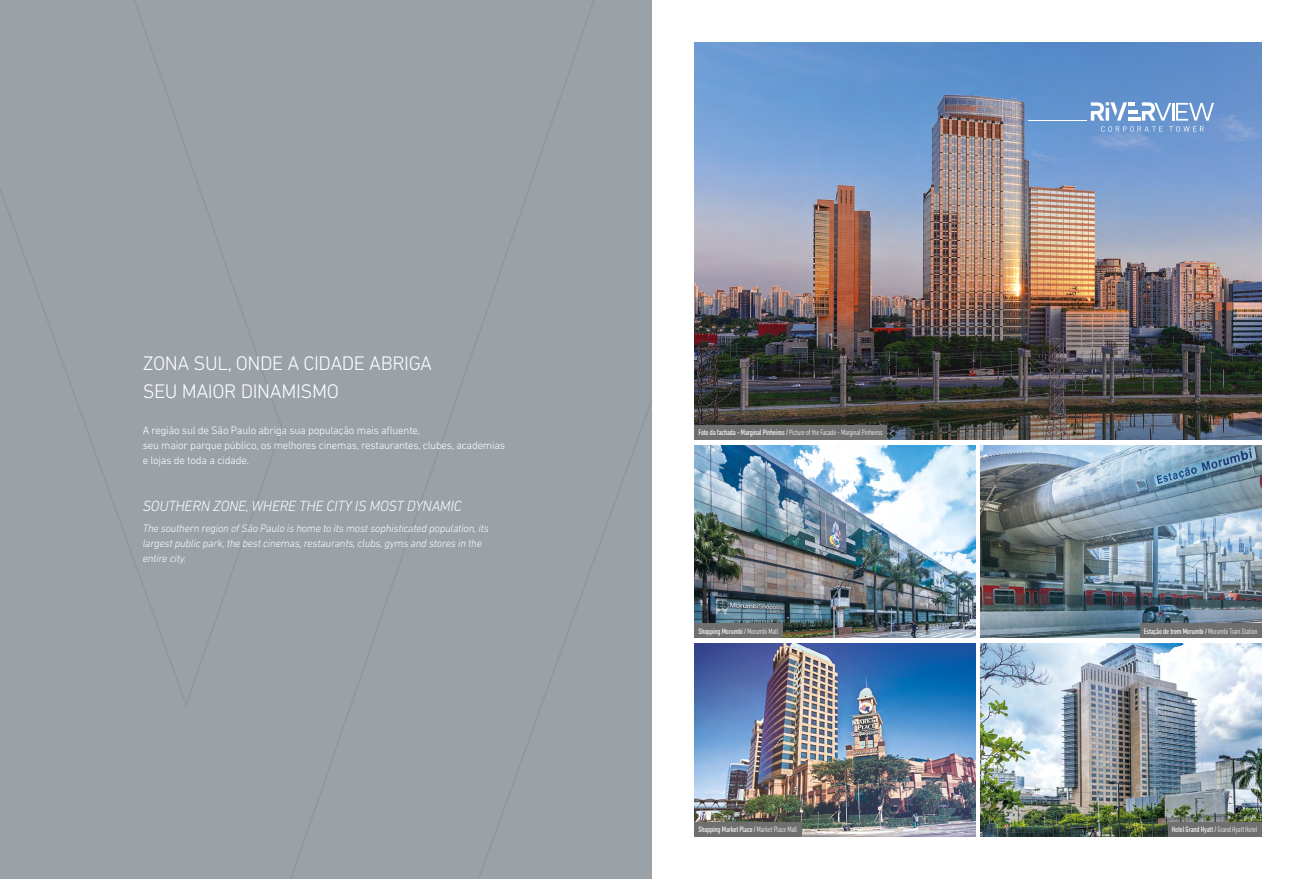
<style>
.page{position:relative;width:1304px;height:879px;background:#fff}
.page>*{position:absolute;margin:0;border:0;box-sizing:border-box;transform-origin:0 0}
.t1{font:300 20px/28px "DIN Next LT Pro";letter-spacing:-.02em;color:#fff}
.t2{font:italic 300 15px "DIN Next LT Pro";letter-spacing:-.02em;color:#fff}
.t3{font:italic 300 11px/15px "DIN Next LT Pro";letter-spacing:-.02em;color:#fff}
.t4{font:300 11px/15px "DIN Next LT Pro";letter-spacing:-.02em;color:#fff}
.t5{font:condensed 8px "DIN Next LT Pro";letter-spacing:-.02em;color:#fff}
.t6{font:300 condensed 8px "DIN Next LT Pro";letter-spacing:-.02em;color:#fff}
.s1{font-weight:400}
.s2{font-weight:300}
</style>
<div class="page">
<div style="left:0;top:0;width:652px;height:879px;background:#9ba2a7"></div>
<img style="left:981px;top:445px;width:280px;height:193px">
<img style="left:694px;top:445px;width:281px;height:193px">
<img style="left:981px;top:644px;width:280px;height:192px">
<img style="left:694px;top:644px;width:281px;height:192px">
<img style="left:694px;top:43px;width:567px;height:396px">
<div style="left:694px;top:425px;width:193px;height:14px;background:#706f6f"></div>
<div style="left:694px;top:624px;width:89px;height:14px;background:#706f6f"></div>
<div style="left:694px;top:822px;width:108px;height:14px;background:#706f6f"></div>
<div style="left:1140px;top:624px;width:121px;height:14px;background:#706f6f"></div>
<div style="left:1168px;top:822px;width:93px;height:14px;background:#706f6f"></div>
<svg style="left:1091px;top:102px;width:123px;height:30px"></svg>
<hr style="left:1028px;top:120px;width:59px;height:1px;background:#fff">
<h1 class="t1" style="left:143px;top:349px;width:291px">ZONA SUL, ONDE A CIDADE ABRIGA<br>SEU MAIOR DINAMISMO</h1>
<p class="t4" style="left:143px;top:423px;width:364px">A região sul de São Paulo abriga sua população mais afluente,<br>seu maior parque público, os melhores cinemas, restaurantes, clubes, academias e lojas de toda a cidade.</p>
<h2 class="t2" style="left:143px;top:497px;width:321px">SOUTHERN ZONE, WHERE THE CITY IS MOST DYNAMIC</h2>
<p class="t3" style="left:143px;top:520px;width:348px">The southern region of São Paulo is home to its most sophisticated population, its largest public park, the best cinemas, restaurants, clubs, gyms and stores in the entire city.</p>
<p class="t6" style="left:698px;top:428px;width:186px"><span class="s1">Foto da fachada - Marginal Pinheiros /</span> Picture of the Facade - Marginal Pinheiros</p>
<p class="t5" style="left:698px;top:626px;width:81px">Shopping Morumbi / <span class="s2">Morumbi Mall</span></p>
<p class="t5" style="left:698px;top:825px;width:100px">Shopping Market Place / <span class="s2">Market Place Mall</span></p>
<p class="t5" style="left:1144px;top:626px;width:115px">Estação de trem Morumbi / <span class="s2">Morumbi Train Station</span></p>
<p class="t5" style="left:1172px;top:825px;width:87px">Hotel Grand Hyatt / <span class="s2">Grand Hyatt Hotel</span></p>
</div>
